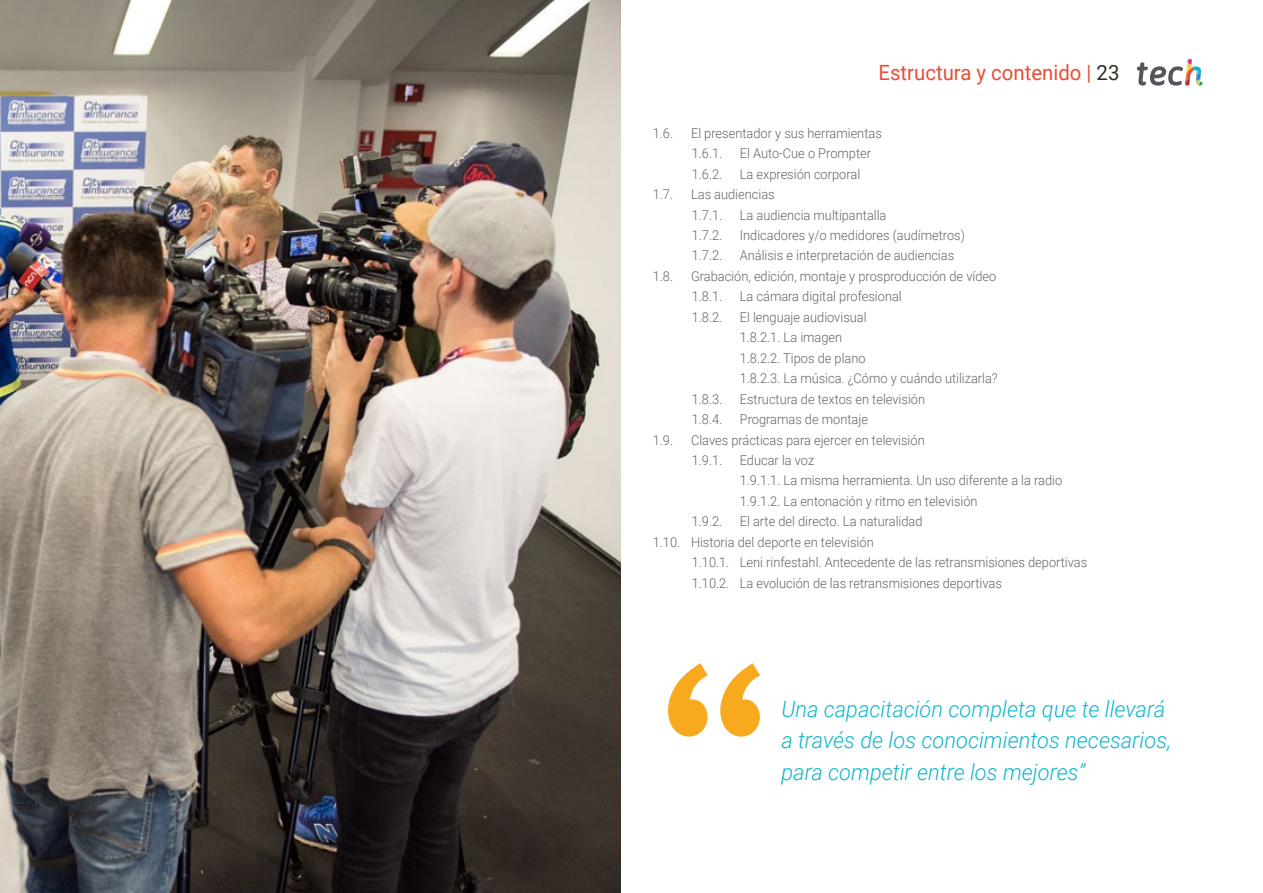
<style>
.page{position:relative;width:1263px;height:893px;background:#fff}
.page>*{position:absolute;margin:0;border:0;box-sizing:border-box;transform-origin:0 0}
.t1{font:italic 300 22.5px/31.5px "Roboto";color:#0fb6cf}
.t2{font:21px "Roboto";color:#e94d35}
.t3{font:300 13.5px/20.4px "Roboto";color:#61646a;scale:.95 1}
.s1{color:#312e20}
</style>
<div class="page">
<img style="left:0;top:0;width:621px;height:893px">
<svg style="left:1137px;top:59px;width:65px;height:27px"></svg>
<svg style="left:668px;top:663px;width:92px;height:74px"></svg>
<h2 class="t2" style="left:878px;top:57px;width:242px">Estructura y contenido | <span class="s1">23</span></h2>
<p class="t3" style="left:653px;top:122px;width:23px">1.6.</p>
<p class="t3" style="left:691px;top:122px;width:202px">El presentador y sus herramientas<br>1.6.1.</p>
<p class="t3" style="left:740px;top:143px;width:140px">El Auto-Cue o Prompter</p>
<p class="t3" style="left:692px;top:163px;width:34px">1.6.2.</p>
<p class="t3" style="left:740px;top:163px;width:128px">La expresión corporal</p>
<p class="t3" style="left:653px;top:184px;width:23px">1.7.</p>
<p class="t3" style="left:691px;top:184px;width:90px">Las audiencias<br>1.7.1.</p>
<p class="t3" style="left:740px;top:204px;width:156px">La audiencia multipantalla</p>
<p class="t3" style="left:692px;top:224px;width:34px">1.7.2.</p>
<p class="t3" style="left:740px;top:224px;width:238px">Indicadores y/o medidores (audímetros)</p>
<p class="t3" style="left:692px;top:245px;width:34px">1.7.2.</p>
<p class="t3" style="left:740px;top:245px;width:227px">Análisis e interpretación de audiencias</p>
<p class="t3" style="left:653px;top:265px;width:23px">1.8.</p>
<p class="t3" style="left:691px;top:265px;width:323px">Grabación, edición, montaje y prosproducción de vídeo<br>1.8.1.</p>
<p class="t3" style="left:740px;top:286px;width:172px">La cámara digital profesional</p>
<p class="t3" style="left:692px;top:306px;width:34px">1.8.2.</p>
<p class="t3" style="left:740px;top:306px;width:273px">El lenguaje audiovisual<br>1.8.2.1. La imagen<br>1.8.2.2. Tipos de plano<br>1.8.2.3. La música. ¿Cómo y cuándo utilizarla?</p>
<p class="t3" style="left:692px;top:388px;width:34px">1.8.3.</p>
<p class="t3" style="left:740px;top:388px;width:197px">Estructura de textos en televisión</p>
<p class="t3" style="left:692px;top:409px;width:34px">1.8.4.</p>
<p class="t3" style="left:740px;top:409px;width:136px">Programas de montaje</p>
<p class="t3" style="left:653px;top:429px;width:23px">1.9.</p>
<p class="t3" style="left:691px;top:429px;width:247px">Claves prácticas para ejercer en televisión<br>1.9.1.</p>
<p class="t3" style="left:740px;top:449px;width:341px">Educar la voz<br>1.9.1.1. La misma herramienta. Un uso diferente a la radio<br>1.9.1.2. La entonación y ritmo en televisión</p>
<p class="t3" style="left:653px;top:511px;width:286px;text-indent:87px">El arte del directo. La naturalidad<br>1.10. Historia del deporte en televisión</p>
<p class="t3" style="left:692px;top:552px;width:418px">1.10.1. Leni rinfestahl. Antecedente de las retransmisiones deportivas<br>1.10.2. La evolución de las retransmisiones deportivas</p>
<p class="t3" style="left:692px;top:511px;width:34px">1.9.2.</p>
<h1 class="t1" style="left:781px;top:692px;width:391px">Una capacitación completa que te llevará a través de los conocimientos necesarios, para competir entre los mejores”</h1>
</div>
